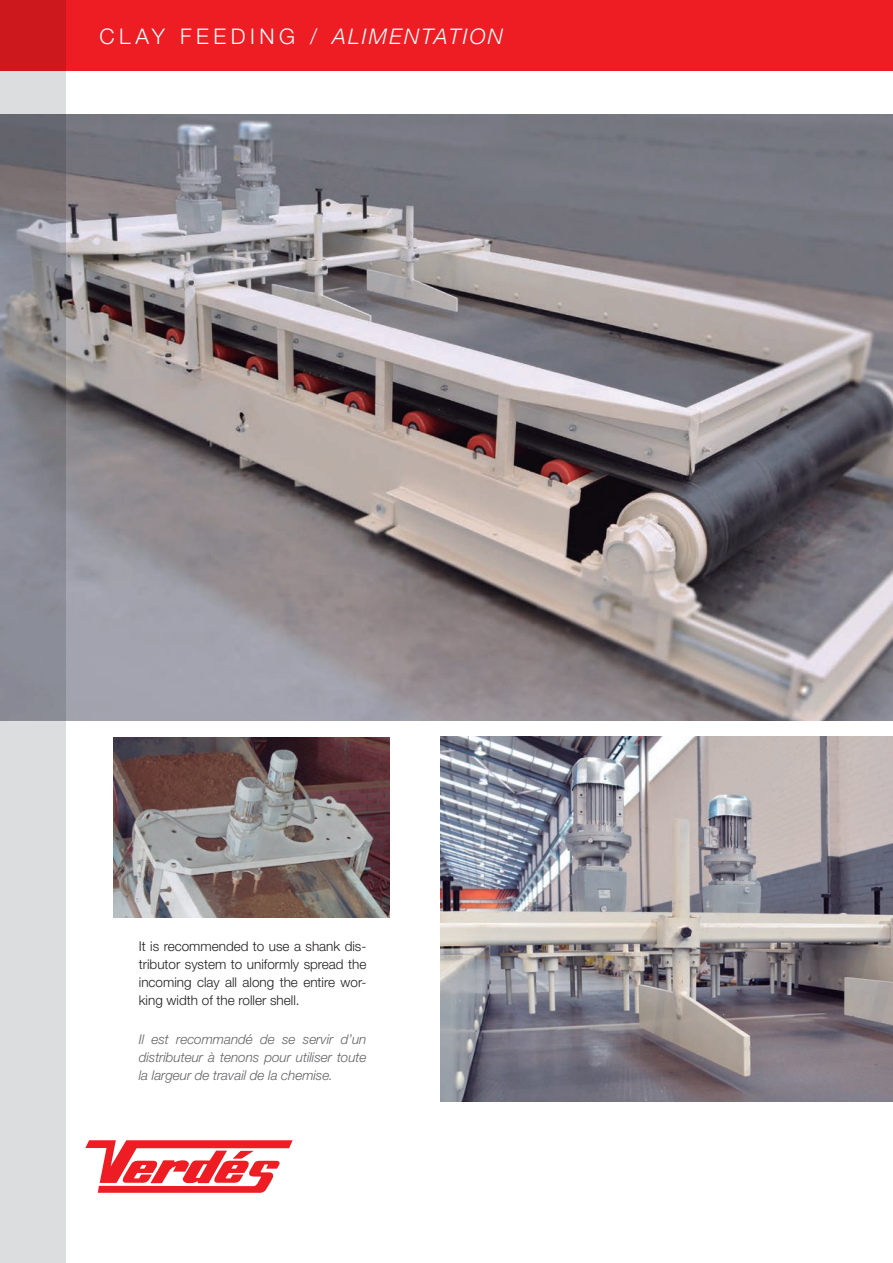
<style>
.page{position:relative;width:893px;height:1263px;background:#fff}
.page>*{position:absolute;margin:0;border:0;box-sizing:border-box;transform-origin:0 0}
.t1{font:300 21.6px "Helvetica Neue LT Std";letter-spacing:.21em;color:#fff}
.t2{font:300 13.5px/18px "Helvetica Neue LT Std";color:#231f20;text-align:justify}
.t3{font:italic 300 13.5px/18px "Helvetica Neue LT Std";letter-spacing:-.005em;color:#636366;text-align:justify}
.s1{font-style:italic}
</style>
<div class="page">
<hr style="left:892px;top:0;width:1px;height:72px;background:#ee1d23">
<div style="left:0;top:0;width:893px;height:71px;background:#ee1d23"></div>
<img style="left:440px;top:737px;width:453px;height:364px">
<img style="left:65px;top:115px;width:828px;height:605px">
<svg style="left:85px;top:1140px;width:208px;height:53px"></svg>
<img style="left:113px;top:738px;width:277px;height:180px">
<svg style="left:0;top:0;width:65px;height:1263px;background:#b0a6ab"></svg>
<h1 class="t1" style="left:100px;top:23px;width:405px">CLAY FEEDING / <span class="s1">ALIMENTATION</span></h1>
<p class="t2" style="left:139px;top:936px;width:229px">It is recommended to use a shank dis&shy;tributor system to uniformly spread the incoming clay all along the entire wor&shy;king width of the roller shell.</p>
<p class="t3" style="left:139px;top:1029px;width:229px">Il est recommandé de se servir d’un distributeur à tenons pour utiliser toute la largeur de travail de la chemise.</p>
</div>
